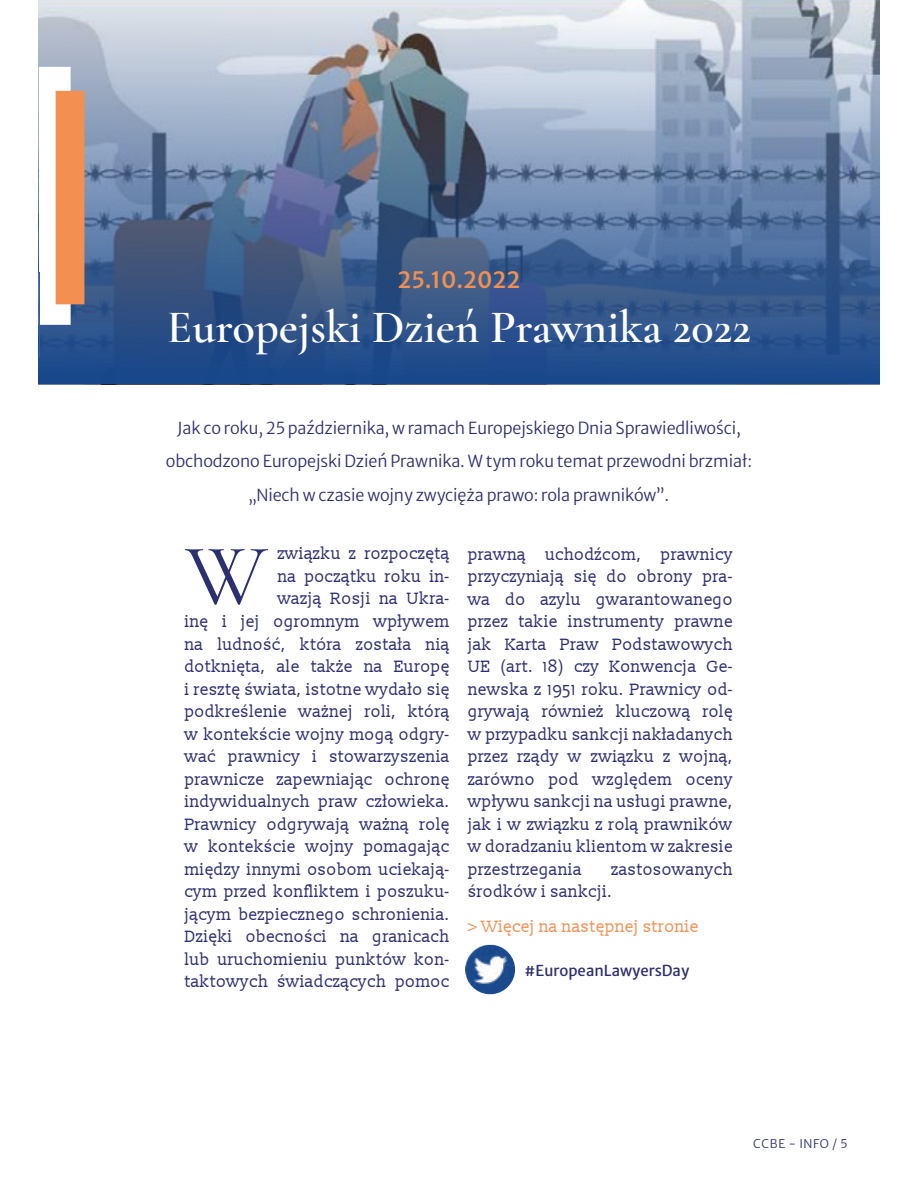
<style>
.page{position:relative;width:918px;height:1188px;background:#fff}
.page>*{position:absolute;margin:0;border:0;box-sizing:border-box;transform-origin:0 0}
.t1{font:88.5px "Cormorant Garamond";color:#2c2f70}
.t2{font:600 46.5px "Cormorant Garamond";color:#fff}
.t3{font:500 22.5px "Merriweather Sans";color:#f28f51}
.t4{font:16.5px/22.5px "Slabo 13 px";color:#2c2f70;text-align:right}
.t5{font:300 16.5px/33.8px "Merriweather Sans";letter-spacing:-.005em;color:#2c2f70;text-align:center}
.t6{font:16.5px "Slabo 13 px";color:#f28f51}
.t7{font:15px "Merriweather Sans";color:#2c2f70}
.t8{font:300 12px "Merriweather Sans";letter-spacing:.05em;color:#2c2f70}
</style>
<div class="page">
<img style="left:39px;top:0;width:840px;height:995px">
<div style="left:40px;top:68px;width:30px;height:256px;background:#fff"></div>
<div style="left:39px;top:67px;width:32px;height:258px;border:1px solid #fff"></div>
<div style="left:56px;top:92px;width:28px;height:212px;background:#f28f51"></div>
<hr style="left:39px;top:272px;width:1px;height:84px;background:#2d5ea9">
<div style="left:465px;top:923px;width:50px;height:50px;background:#fff;border-radius:50%"></div>
<img style="left:465px;top:945px;width:50px;height:49px">
<h3 class="t3" style="left:398px;top:260px;width:124px">25.10.2022</h3>
<h2 class="t2" style="left:167px;top:298px;width:586px">Europejski Dzień Prawnika 2022</h2>
<p class="t5" style="left:166px;top:409px;width:588px">Jak co roku, 25 października, w ramach Europejskiego Dnia Sprawiedliwości, obchodzono Europejski Dzień Prawnika. W tym roku temat przewodni brzmiał: „Niech w czasie wojny zwycięża prawo: rola prawników”.</p>
<p class="t4" style="left:185px;top:542px;width:267px">związku z rozpoczętą<br>na początku roku in-<br>wazją Rosji na Ukra-<br>inę i jej ogromnym wpływem na ludność, która została nią dotknięta, ale także na Europę i resztę świata, istotne wydało się podkreślenie ważnej roli, którą w kontekście wojny mogą odgry&shy;wać prawnicy i stowarzyszenia prawnicze zapewniając ochronę indywidualnych praw człowieka.<br>Prawnicy odgrywają ważną rolę w kontekście wojny pomagając między innymi osobom uciekają&shy;cym przed konfliktem i poszuku&shy;jącym bezpiecznego schronienia.<br>Dzięki obecności na granicach lub uruchomieniu punktów kon&shy;taktowych świadczących pomoc</p>
<p class="t4" style="left:468px;top:542px;width:267px;text-align:justify">prawną uchodźcom, prawnicy przyczyniają się do obrony pra&shy;wa do azylu gwarantowanego przez takie instrumenty prawne jak Karta Praw Podstawowych UE (art. 18) czy Konwencja Ge&shy;newska z 1951 roku. Prawnicy od&shy;grywają również kluczową rolę w przypadku sankcji nakładanych przez rządy w związku z wojną, zarówno pod względem oceny wpływu sankcji na usługi prawne, jak i w związku z rolą prawników w doradzaniu klientom w zakresie przestrzegania</p>
<h1 class="t1" style="left:185px;top:522px;width:84px">W</h1>
<p class="t4" style="left:468px;top:857px;width:267px;text-align:left;text-indent:143px">zastosowanych środków i sankcji.</p>
<p class="t6" style="left:468px;top:917px;width:232px">&gt; Więcej na następnej stronie</p>
<p class="t7" style="left:525px;top:957px;width:166px">#EuropeanLawyersDay</p>
<p class="t8" style="left:753px;top:1133px;width:96px">CCBE - INFO / 5</p>
</div>
